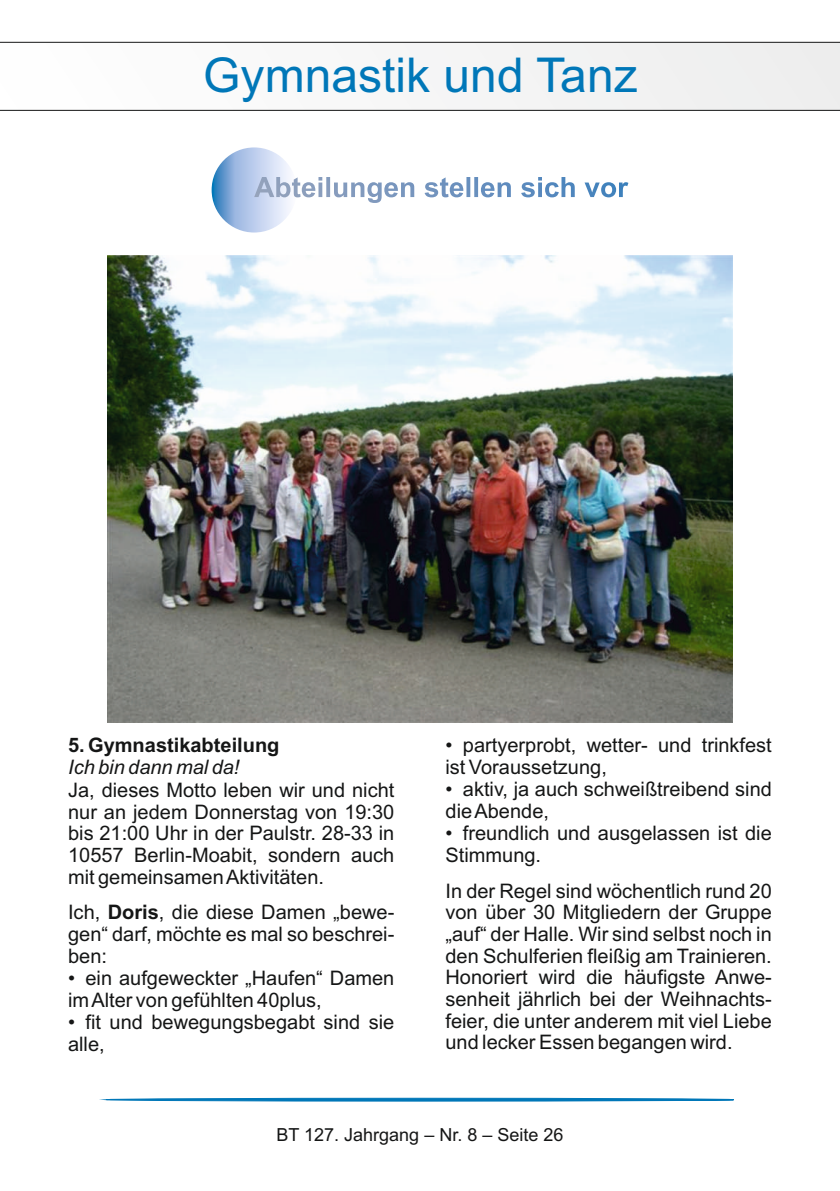
<style>
.page{position:relative;width:840px;height:1191px;background:#fff}
.page>*{position:absolute;margin:0;border:0;box-sizing:border-box;transform-origin:0 0}
.t1{font:48px "Arial";color:#0077b8}
.t2{font:20px "Arial";color:#151616}
.t3{font:700 20px "Arial";color:#151616}
.t4{font:italic 20px "Arial";color:#151616}
.t5{font:18px "Arial";color:#151616}
.s1{font-weight:700}
</style>
<div class="page">
<img style="left:108px;top:255px;width:623px;height:467px">
<svg style="left:211px;top:147px;width:85px;height:85px;background:#a7c2e5"></svg>
<svg style="left:252px;top:177px;width:376px;height:28px"></svg>
<svg style="left:0;top:42px;width:839px;height:69px"></svg>
<svg style="left:106px;top:1097px;width:627px;height:4px;background:#479dcb"></svg>
<h1 class="t1" style="left:203px;top:57px;width:435px">Gymnastik und Tanz</h1>
<p class="t3" style="left:68px;top:737px;width:213px">5. Gymnastikabteilung</p>
<p class="t2" style="left:462px;top:737px;width:310px">partyerprobt, wetter- und trinkfest</p>
<p class="t4" style="left:68px;top:760px;width:173px">Ich bin dann mal da!</p>
<p class="t2" style="left:445px;top:759px;width:163px">ist Voraussetzung,</p>
<p class="t2" style="left:68px;top:782px;width:327px">Ja, dieses Motto leben wir und nicht</p>
<p class="t2" style="left:462px;top:781px;width:310px">aktiv, ja auch schweißtreibend sind</p>
<p class="t2" style="left:68px;top:804px;width:327px">nur an jedem Donnerstag von 19:30</p>
<p class="t2" style="left:445px;top:803px;width:105px">die Abende,</p>
<p class="t2" style="left:68px;top:825px;width:327px">bis 21:00 Uhr in der Paulstr. 28-33 in</p>
<p class="t2" style="left:462px;top:825px;width:310px">freundlich und ausgelassen ist die</p>
<p class="t2" style="left:68px;top:847px;width:327px">10557 Berlin-Moabit, sondern auch</p>
<p class="t2" style="left:445px;top:847px;width:97px">Stimmung.</p>
<p class="t2" style="left:68px;top:869px;width:257px">mit gemeinsamen Aktivitäten.</p>
<p class="t2" style="left:445px;top:737px;width:8px">•</p>
<p class="t2" style="left:445px;top:781px;width:8px">•</p>
<p class="t2" style="left:445px;top:825px;width:8px">•</p>
<p class="t2" style="left:445px;top:883px;width:327px">In der Regel sind wöchentlich rund 20</p>
<p class="t2" style="left:68px;top:904px;width:327px">Ich, <span class="s1">Doris</span>, die diese Damen „bewe-</p>
<p class="t2" style="left:445px;top:904px;width:327px">von über 30 Mitgliedern der Gruppe</p>
<p class="t2" style="left:68px;top:926px;width:327px">gen“ darf, möchte es mal so beschrei-</p>
<p class="t2" style="left:445px;top:926px;width:327px">„auf“ der Halle. Wir sind selbst noch in</p>
<p class="t2" style="left:68px;top:948px;width:40px">ben:</p>
<p class="t2" style="left:445px;top:948px;width:327px">den Schulferien fleißig am Trainieren.</p>
<p class="t2" style="left:68px;top:970px;width:327px">• ein aufgeweckter „Haufen“ Damen</p>
<p class="t2" style="left:445px;top:969px;width:327px">Honoriert wird die häufigste Anwe-</p>
<p class="t2" style="left:68px;top:992px;width:255px">im Alter von gefühlten 40plus,</p>
<p class="t2" style="left:445px;top:991px;width:327px">senheit jährlich bei der Weihnachts-</p>
<p class="t2" style="left:85px;top:1014px;width:310px">fit und bewegungsbegabt sind sie</p>
<p class="t2" style="left:445px;top:1013px;width:327px">feier, die unter anderem mit viel Liebe</p>
<p class="t2" style="left:68px;top:1036px;width:38px">alle,</p>
<p class="t2" style="left:445px;top:1034px;width:288px">und lecker Essen begangen wird.</p>
<p class="t2" style="left:68px;top:1014px;width:8px">•</p>
<p class="t5" style="left:276px;top:1127px;width:288px">BT 127. Jahrgang ‒ Nr. 8 ‒ Seite 26</p>
</div>
